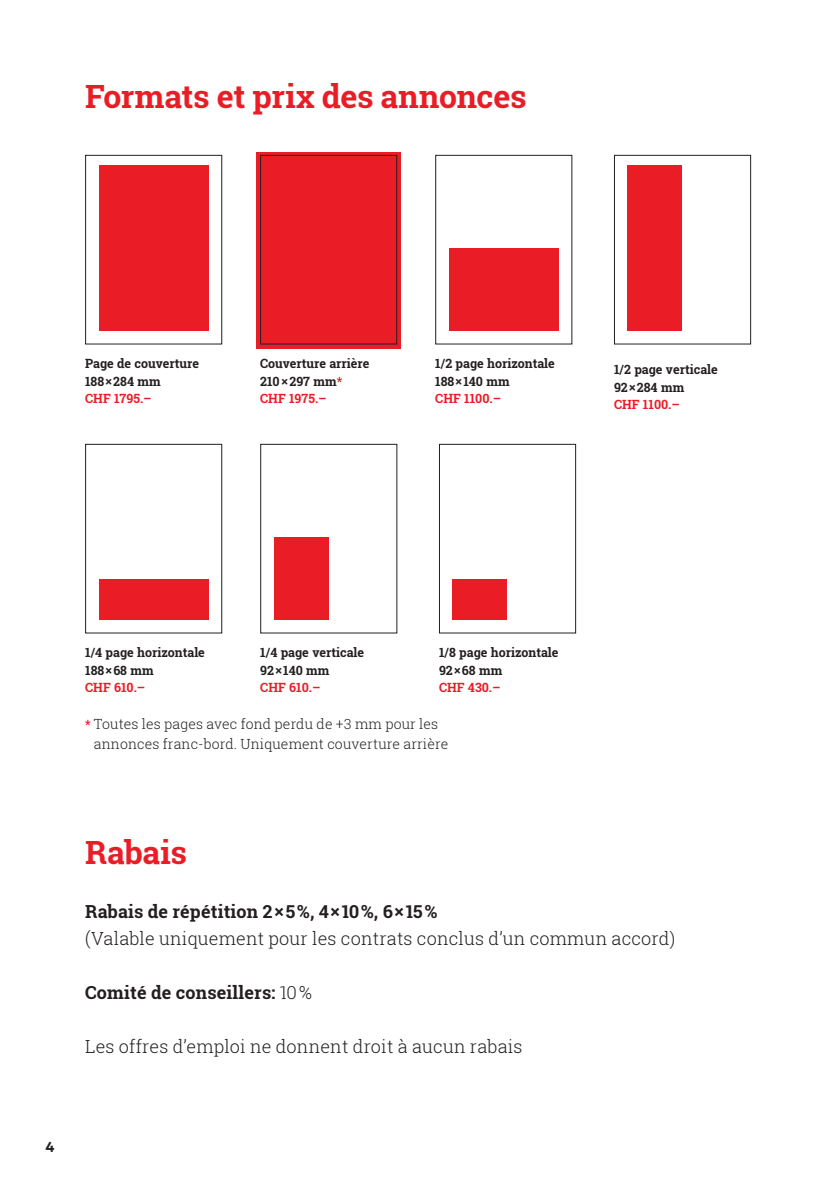
<style>
.page{position:relative;width:840px;height:1191px;background:#fff}
.page>*{position:absolute;margin:0;border:0;box-sizing:border-box;transform-origin:0 0}
.t1{font:700 32px "Roboto Slab";letter-spacing:-.01em;color:#ea1d27}
.t2{font:300 18px "Roboto Slab";letter-spacing:.01em;color:#231f20}
.t3{font:700 18px "Roboto Slab";letter-spacing:.01em;color:#231f20}
.t4{font:700 16px "Arboria";color:#231f20}
.t5{font:300 14px/20px "Roboto Slab";letter-spacing:.01em;color:#231f20}
.t6{font:700 12.8px/17.2px "Roboto Slab";color:#231f20}
.t7{font:700 12.8px "Roboto Slab";color:#ea1d27}
.s1{color:#ea1d27}
.s2{font-weight:700;font-size:12.8px;color:#ea1d27}
.s3{font-weight:300}
</style>
<div class="page">
<div style="left:85px;top:155px;width:137px;height:189px;border:1px solid #231f20"></div>
<div style="left:99px;top:166px;width:109px;height:165px;background:#ea1d27"></div>
<div style="left:435px;top:155px;width:137px;height:189px;border:1px solid #231f20"></div>
<div style="left:448px;top:249px;width:110px;height:82px;background:#ea1d27"></div>
<div style="left:613px;top:155px;width:137px;height:189px;border:1px solid #231f20"></div>
<div style="left:627px;top:166px;width:55px;height:165px;background:#ea1d27"></div>
<div style="left:85px;top:444px;width:137px;height:189px;border:1px solid #231f20"></div>
<div style="left:99px;top:579px;width:109px;height:41px;background:#ea1d27"></div>
<div style="left:260px;top:444px;width:137px;height:189px;border:1px solid #231f20"></div>
<div style="left:274px;top:537px;width:54px;height:83px;background:#ea1d27"></div>
<div style="left:439px;top:444px;width:136px;height:189px;border:1px solid #231f20"></div>
<div style="left:452px;top:579px;width:55px;height:41px;background:#ea1d27"></div>
<div style="left:256px;top:152px;width:144px;height:196px;background:#ea1d27"></div>
<div style="left:260px;top:155px;width:137px;height:189px;border:1px solid #231f20"></div>
<h1 class="t1" style="left:85px;top:74px;width:442px">Formats et prix des annonces</h1>
<p class="t6" style="left:85px;top:355px;width:115px">Page de couverture<br>188 × 284 mm</p>
<p class="t7" style="left:85px;top:389px;width:68px">CHF 1795.–</p>
<p class="t6" style="left:260px;top:355px;width:111px">Couverture arrière<br>210 × 297 mm<span class="s1">*<br>CHF 1975.–</span></p>
<p class="t6" style="left:435px;top:355px;width:121px">1/2 page horizontale<br>188 × 140 mm</p>
<p class="t7" style="left:435px;top:389px;width:67px">CHF 1100.–</p>
<p class="t6" style="left:613px;top:361px;width:105px">1/2 page verticale<br>92 × 284 mm</p>
<p class="t7" style="left:613px;top:395px;width:67px">CHF 1100.–</p>
<p class="t6" style="left:85px;top:644px;width:121px">1/4 page horizontale<br>188 × 68 mm</p>
<p class="t7" style="left:85px;top:678px;width:62px">CHF 610.–</p>
<p class="t6" style="left:260px;top:644px;width:105px">1/4 page verticale<br>92 × 140 mm</p>
<p class="t7" style="left:260px;top:678px;width:62px">CHF 610.–</p>
<p class="t6" style="left:439px;top:644px;width:121px">1/8 page horizontale<br>92 × 68 mm</p>
<p class="t7" style="left:439px;top:678px;width:63px">CHF 430.–</p>
<p class="t5" style="left:94px;top:714px;width:355px;text-indent:-9px"><span class="s2">*</span> Toutes les pages avec fond perdu de +3 mm pour les annonces franc-bord. Uniquement couverture arrière</p>
<h1 class="t1" style="left:85px;top:830px;width:103px">Rabais</h1>
<h2 class="t3" style="left:85px;top:899px;width:353px">Rabais de répétition 2 × 5%, 4 × 10%, 6 × 15%</h2>
<h2 class="t2" style="left:85px;top:926px;width:591px">(Valable uniquement pour les contrats conclus d’un commun accord)</h2>
<h2 class="t3" style="left:85px;top:980px;width:228px">Comité de conseillers: <span class="s3">10%</span></h2>
<h2 class="t2" style="left:85px;top:1034px;width:438px">Les offres d’emploi ne donnent droit à aucun rabais</h2>
<p class="t4" style="left:45px;top:1134px;width:10px">4</p>
</div>
